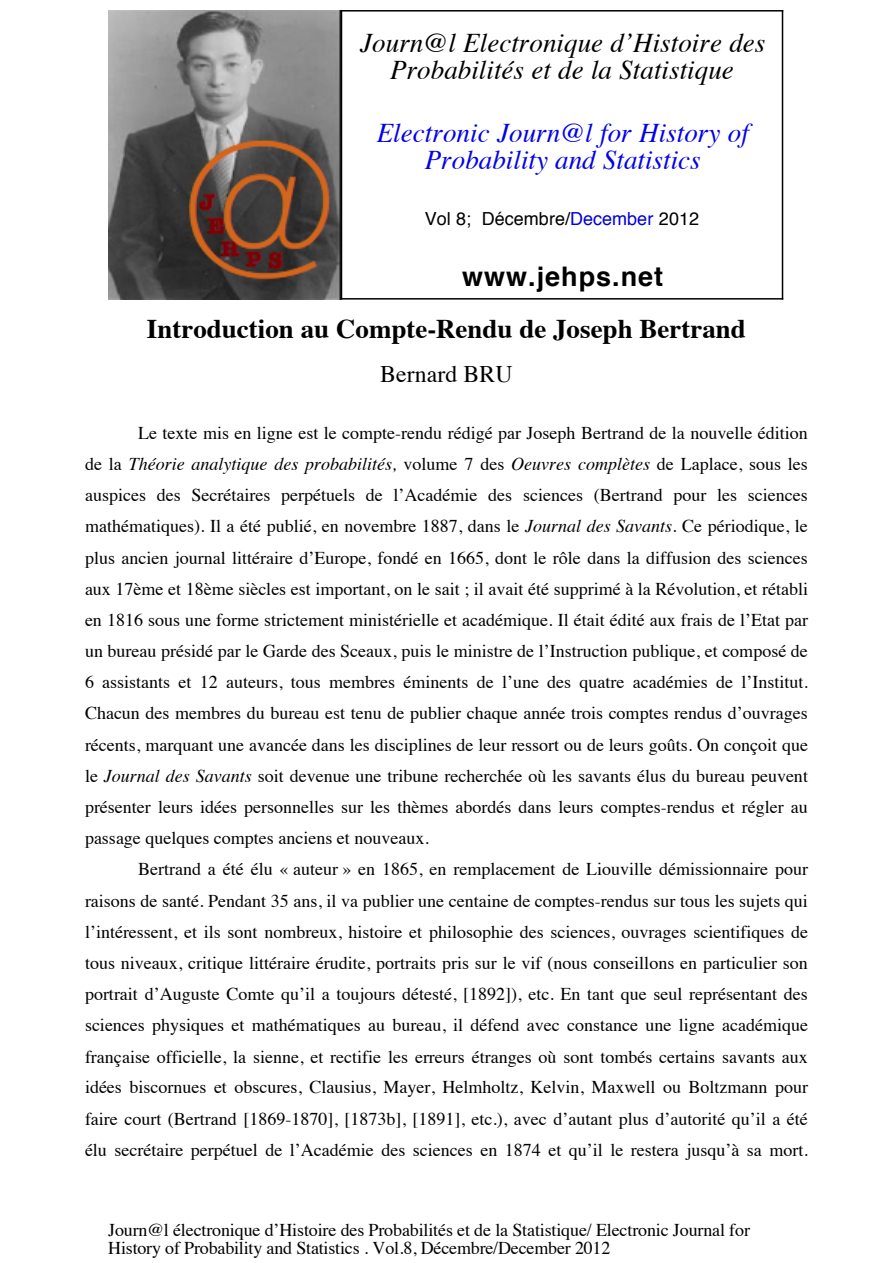
<style>
.page{position:relative;width:893px;height:1263px;background:#fff}
.page>*{position:absolute;margin:0;border:0;box-sizing:border-box;transform-origin:0 0}
.t1{font:italic 27px/27px "Times";color:#000;text-align:center}
.t2{font:italic 27px/27px "Times";color:#00e;text-align:center}
.t3{font:700 27px "Times";color:#000}
.t4{font:700 27px "Helvetica";letter-spacing:.035em;color:#000}
.t5{font:23.7px "Times";letter-spacing:.005em;color:#000}
.t6{font:18px/18px "Times";color:#000}
.t7{font:italic 18px "Times";color:#000}
.t8{font:18px "Helvetica";color:#000}
.s1{color:#00d}
.s2{font-style:normal}
.s3{font-style:italic}
</style>
<div class="page">
<img style="left:108px;top:10px;width:233px;height:290px">
<hr style="left:341px;top:10px;width:442px;height:2px;background:#000">
<hr style="left:341px;top:298px;width:442px;height:2px;background:#000">
<hr style="left:341px;top:10px;width:1px;height:290px;background:#000">
<hr style="left:782px;top:10px;width:1px;height:290px;background:#000">
<p class="t1" style="left:360px;top:28px;width:407px">Journ@l Electronique d’Histoire des<br>Probabilités et de la Statistique</p>
<p class="t2" style="left:377px;top:118px;width:374px">Electronic Journ@l for History of<br>Probability and Statistics</p>
<p class="t8" style="left:425px;top:204px;width:276px">Vol 8; Décembre/<span class="s1">December</span> 2012</p>
<p class="t4" style="left:462px;top:255px;width:203px">www.jehps.net</p>
<p class="t3" style="left:147px;top:303px;width:600px">Introduction au Compte-Rendu de Joseph Bertrand</p>
<p class="t5" style="left:380px;top:352px;width:134px">Bernard BRU</p>
<p class="t6" style="left:138px;top:422px;width:671px">Le texte mis en ligne est le compte-rendu rédigé par Joseph Bertrand de la nouvelle édition</p>
<p class="t7" style="left:85px;top:448px;width:724px"><span class="s2">de la</span> Théorie analytique des probabilités, <span class="s2">volume 7 des</span> Oeuvres complètes <span class="s2">de Laplace, sous les</span></p>
<p class="t6" style="left:85px;top:485px;width:724px">auspices des Secrétaires perpétuels de l’Académie des sciences (Bertrand pour les sciences</p>
<p class="t6" style="left:85px;top:516px;width:724px">mathématiques). Il a été publié, en novembre 1887, dans le <span class="s3">Journal des Savants</span>. Ce périodique, le</p>
<p class="t6" style="left:85px;top:547px;width:724px">plus ancien journal littéraire d’Europe, fondé en 1665, dont le rôle dans la diffusion des sciences</p>
<p class="t6" style="left:85px;top:578px;width:725px">aux 17ème et 18ème siècles est important, on le sait ; il avait été supprimé à la Révolution, et rétabli</p>
<p class="t6" style="left:85px;top:609px;width:725px">en 1816 sous une forme strictement ministérielle et académique. Il était édité aux frais de l’Etat par</p>
<p class="t6" style="left:85px;top:640px;width:724px">un bureau présidé par le Garde des Sceaux, puis le ministre de l’Instruction publique, et composé de</p>
<p class="t6" style="left:85px;top:671px;width:724px">6 assistants et 12 auteurs, tous membres éminents de l’une des quatre académies de l’Institut.</p>
<p class="t6" style="left:85px;top:703px;width:724px">Chacun des membres du bureau est tenu de publier chaque année trois comptes rendus d’ouvrages</p>
<p class="t6" style="left:85px;top:734px;width:724px">récents, marquant une avancée dans les disciplines de leur ressort ou de leurs goûts. On conçoit que</p>
<p class="t6" style="left:85px;top:765px;width:724px">le <span class="s3">Journal des Savants</span> soit devenue une tribune recherchée où les savants élus du bureau peuvent</p>
<p class="t6" style="left:85px;top:796px;width:724px">présenter leurs idées personnelles sur les thèmes abordés dans leurs comptes-rendus et régler au</p>
<p class="t6" style="left:85px;top:827px;width:345px">passage quelques comptes anciens et nouveaux.</p>
<p class="t6" style="left:138px;top:859px;width:671px">Bertrand a été élu « auteur » en 1865, en remplacement de Liouville démissionnaire pour</p>
<p class="t6" style="left:85px;top:890px;width:724px">raisons de santé. Pendant 35 ans, il va publier une centaine de comptes-rendus sur tous les sujets qui</p>
<p class="t6" style="left:85px;top:921px;width:724px">l’intéressent, et ils sont nombreux, histoire et philosophie des sciences, ouvrages scientifiques de</p>
<p class="t6" style="left:85px;top:952px;width:724px">tous niveaux, critique littéraire érudite, portraits pris sur le vif (nous conseillons en particulier son</p>
<p class="t6" style="left:85px;top:983px;width:724px">portrait d’Auguste Comte qu’il a toujours détesté, [1892]), etc. En tant que seul représentant des</p>
<p class="t6" style="left:85px;top:1014px;width:725px">sciences physiques et mathématiques au bureau, il défend avec constance une ligne académique</p>
<p class="t6" style="left:85px;top:1046px;width:724px">française officielle, la sienne, et rectifie les erreurs étranges où sont tombés certains savants aux</p>
<p class="t6" style="left:85px;top:1077px;width:724px">idées biscornues et obscures, Clausius, Mayer, Helmholtz, Kelvin, Maxwell ou Boltzmann pour</p>
<p class="t6" style="left:85px;top:1108px;width:724px">faire court (Bertrand [1869-1870], [1873b], [1891], etc.), avec d’autant plus d’autorité qu’il a été</p>
<p class="t6" style="left:85px;top:1139px;width:724px">élu secrétaire perpétuel de l’Académie des sciences en 1874 et qu’il le restera jusqu’à sa mort.</p>
<p class="t6" style="left:108px;top:1219px;width:643px">Journ@l électronique d’Histoire des Probabilités et de la Statistique/ Electronic Journal for<br>History of Probability and Statistics . Vol.8, Décembre/December 2012</p>
</div>
